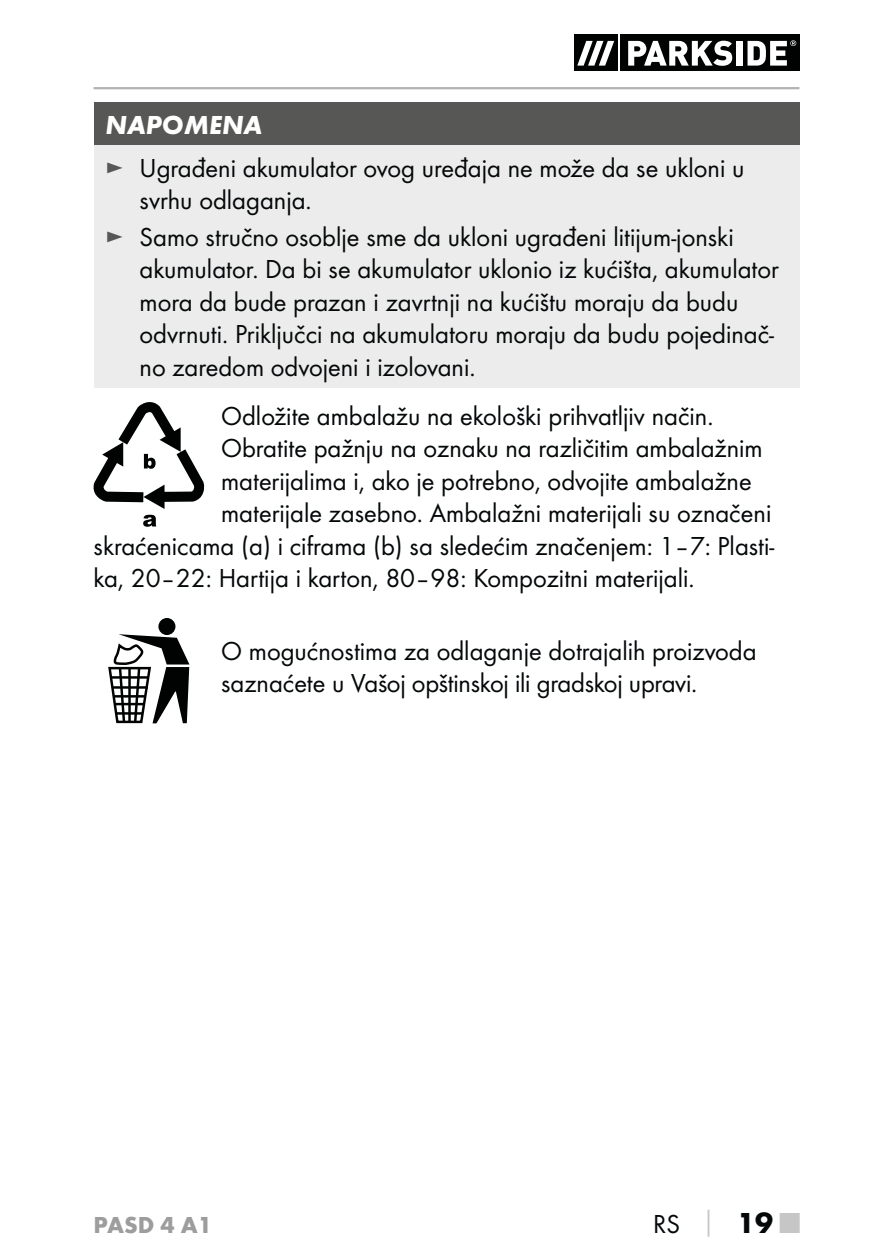
<style>
.page{position:relative;width:893px;height:1259px;background:#fff}
.page>*{position:absolute;margin:0;border:0;box-sizing:border-box;transform-origin:0 0}
.t1{font:27px/32.4px "Futura Boo";color:#040809}
.t2{font:italic 700 27px "Futura";color:#fff}
.t3{font:700 24px "Futura";color:#9d9d9d}
.s1{color:#575756}
.s2{font-family:"Futura";font-weight:700;color:#c7c6c6}
.s3{font-family:"Futura";font-weight:700;font-size:30px}
.s4{font-family:"Futura";font-weight:700;font-size:30px;color:#c7c6c6}
</style>
<div class="page">
<hr style="left:94px;top:87px;width:705px;height:2px;background:#b2b2b2">
<div style="left:574px;top:35px;width:44px;height:36px;background:#010202"></div>
<div style="left:620px;top:35px;width:179px;height:36px;background:#010202"></div>
<svg style="left:577px;top:41px;width:37px;height:25px"></svg>
<svg style="left:628px;top:41px;width:104px;height:25px"></svg>
<div style="left:736px;top:41px;width:6px;height:25px;background:#fff"></div>
<svg style="left:747px;top:40px;width:49px;height:26px"></svg>
<div style="left:94px;top:102px;width:705px;height:43px;background:#575756"></div>
<div style="left:94px;top:145px;width:705px;height:242px;background:#edecec"></div>
<svg style="left:143px;top:515px;width:13px;height:12px"></svg>
<svg style="left:94px;top:402px;width:110px;height:107px"></svg>
<div style="left:158px;top:618px;width:17px;height:17px;background:#010202;border-radius:50%"></div>
<svg style="left:108px;top:634px;width:81px;height:90px"></svg>
<p class="t2" style="left:106px;top:116px;width:158px">NAPOMENA</p>
<p class="t1" style="left:140px;top:153px;width:606px;text-indent:-34px"><span class="s1">►</span> Ugrađeni akumulator ovog uređaja ne može da se ukloni u svrhu odlaganja.</p>
<p class="t1" style="left:140px;top:222px;width:641px;text-indent:-34px"><span class="s1">►</span> Samo stručno osoblje sme da ukloni ugrađeni litijum-jonski akumulator. Da bi se akumulator uklonio iz kućišta, akumulator mora da bude prazan i zavrtnji na kućištu moraju da budu odvrnuti. Priključci na akumulatoru moraju da budu pojedinač&shy;no zaredom odvojeni i izolovani.</p>
<p class="t1" style="left:221px;top:401px;width:494px">Odložite ambalažu na ekološki prihvatljiv način.</p>
<p class="t1" style="left:221px;top:434px;width:543px">Obratite pažnju na oznaku na različitim ambalažnim</p>
<p class="t1" style="left:221px;top:466px;width:532px">materijalima i, ako je potrebno, odvojite ambalažne</p>
<p class="t1" style="left:221px;top:498px;width:552px">materijale zasebno. Ambalažni materijali su označeni</p>
<p class="t1" style="left:94px;top:531px;width:682px">skraćenicama (a) i ciframa (b) sa sledećim značenjem: 1–7: Plasti-</p>
<p class="t1" style="left:94px;top:563px;width:603px">ka, 20–22: Hartija i karton, 80–98: Kompozitni materijali.</p>
<p class="t1" style="left:221px;top:636px;width:537px">O mogućnostima za odlaganje dotrajalih proizvoda saznaćete u Vašoj opštinskoj ili gradskoj upravi.</p>
<p class="t3" style="left:94px;top:1216px;width:120px">PASD 4 A1</p>
<p class="t1" style="left:653px;top:1209px;width:148px">RS <span class="s2">│</span> <span class="s3">19</span> <span class="s4">■</span></p>
</div>
